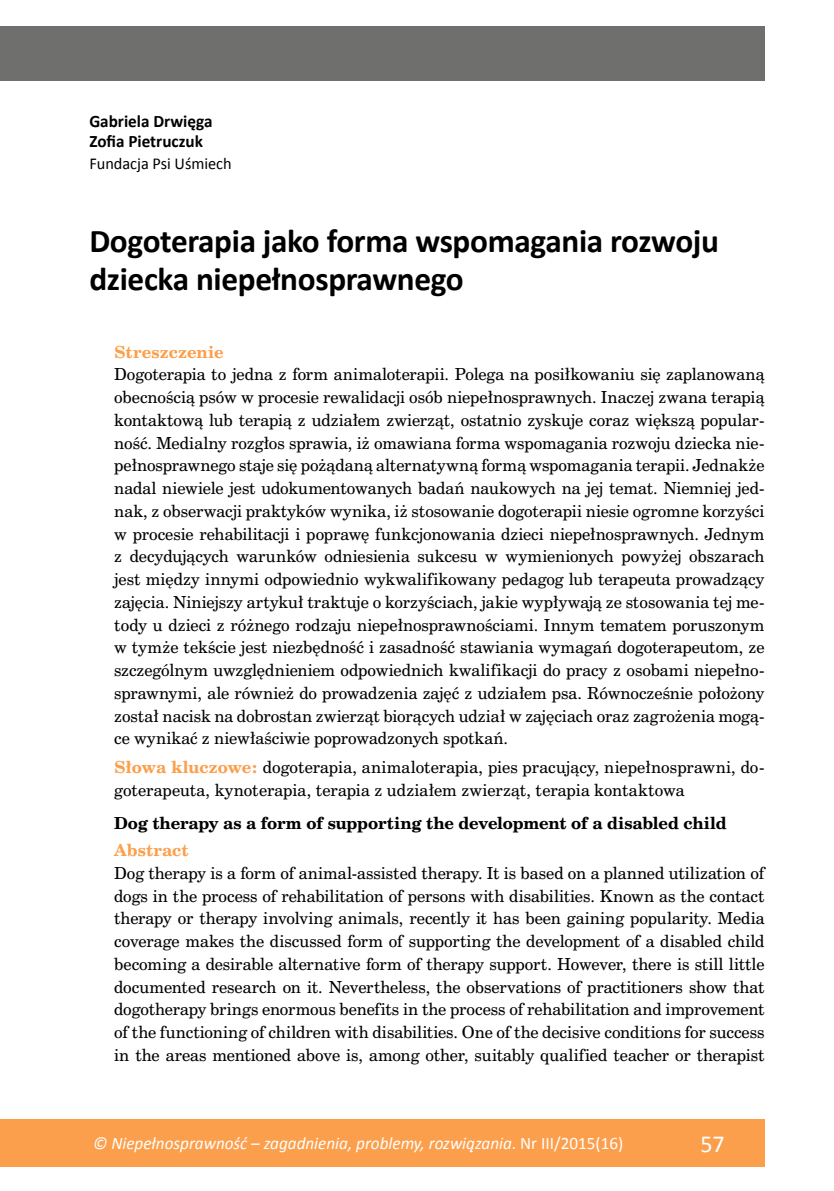
<style>
.page{position:relative;width:834px;height:1191px;background:#fff}
.page>*{position:absolute;margin:0;border:0;box-sizing:border-box;transform-origin:0 0}
.t1{font:700 33.25px/38.1px "Calibri";letter-spacing:-.01em;color:#000}
.t2{font:24.5px "Calibri";color:#fff}
.t3{font:italic 17.5px "Calibri";color:#fff}
.t4{font:700 17.5px/19.2px "Calibri";color:#000}
.t5{font:16.62px "Calibri";color:#000}
.t6{font:15.75px/22.8px "Cent Schbook PL";color:#000;text-align:justify}
.t7{font:700 15.75px "Cent Schbook PL";letter-spacing:-.01em;color:#000}
.t8{font:700 15.75px "Cent Schbook PL";letter-spacing:.005em;color:#fc9f4c}
.s1{font-weight:700;color:#fc9f4c}
.s2{font-style:normal}
</style>
<div class="page">
<div style="left:0;top:1119px;width:764px;height:47px;background:#fc9f4c"></div>
<div style="left:0;top:26px;width:764px;height:55px;background:#6f6f6e"></div>
<p class="t4" style="left:89px;top:111px;width:125px">Gabriela Drwięga<br>Zofia Pietruczuk</p>
<p class="t5" style="left:89px;top:152px;width:144px">Fundacja Psi Uśmiech</p>
<h1 class="t1" style="left:89px;top:221px;width:631px">Dogoterapia jako forma wspomagania rozwoju dziecka niepełnosprawnego</h1>
<p class="t8" style="left:114px;top:341px;width:111px">Streszczenie</p>
<p class="t6" style="left:114px;top:363px;width:651px">Dogoterapia to jedna z form animaloterapii. Polega na posiłkowaniu się zaplanowaną obecnością psów w procesie rewalidacji osób niepełnosprawnych. Inaczej zwana terapią kontaktową lub terapią z udziałem zwierząt, ostatnio zyskuje coraz większą popular&shy;ność. Medialny rozgłos sprawia, iż omawiana forma wspomagania rozwoju dziecka nie&shy;pełnosprawnego staje się pożądaną alternatywną formą wspomagania terapii. Jednakże nadal niewiele jest udokumentowanych badań naukowych na jej temat. Niemniej jed&shy;nak, z obserwacji praktyków wynika, iż stosowanie dogoterapii niesie ogromne korzyści w procesie rehabilitacji i poprawę funkcjonowania dzieci niepełnosprawnych. Jednym z decydujących warunków odniesienia sukcesu w wymienionych powyżej obszarach jest między innymi odpowiednio wykwalifikowany pedagog lub terapeuta prowadzący zajęcia. Niniejszy artykuł traktuje o korzyściach, jakie wypływają ze stosowania tej me&shy;tody u dzieci z różnego rodzaju niepełnosprawnościami. Innym tematem poruszonym w tymże tekście jest niezbędność i zasadność stawiania wymagań dogoterapeutom, ze szczególnym uwzględnieniem odpowiednich kwalifikacji do pracy z osobami niepełno&shy;sprawnymi, ale również do prowadzenia zajęć z udziałem psa. Równocześnie położony został nacisk na dobrostan zwierząt biorących udział w zajęciach oraz zagrożenia mogą&shy;ce wynikać z niewłaściwie poprowadzonych spotkań.</p>
<p class="t6" style="left:114px;top:755px;width:651px"><span class="s1">Słowa kluczowe:</span> dogoterapia, animaloterapia, pies pracujący, niepełnosprawni, do&shy;goterapeuta, kynoterapia, terapia z udziałem zwierząt, terapia kontaktowa</p>
<p class="t7" style="left:114px;top:812px;width:613px">Dog therapy as a form of supporting the development of a disabled child</p>
<p class="t8" style="left:114px;top:840px;width:76px">Abstract</p>
<p class="t6" style="left:114px;top:861px;width:651px">Dog therapy is a form of animal-assisted therapy. It is based on a planned utilization of dogs in the process of rehabilitation of persons with disabilities. Known as the contact therapy or therapy involving animals, recently it has been gaining popularity. Media coverage makes the discussed form of supporting the development of a disabled child becoming a desirable alternative form of therapy support. However, there is still little documented research on it. Nevertheless, the observations of practitioners show that dogotherapy brings enormous benefits in the process of rehabilitation and improvement of the functioning of children with disabilities. One of the decisive conditions for success in the areas mentioned above is, among other, suitably qualified teacher or therapist</p>
<p class="t3" style="left:93px;top:1131px;width:531px">© Niepełnosprawność – zagadnienia, problemy, rozwiązania<span class="s2">. Nr III/2015(16)</span></p>
<h2 class="t2" style="left:700px;top:1126px;width:26px">57</h2>
</div>
